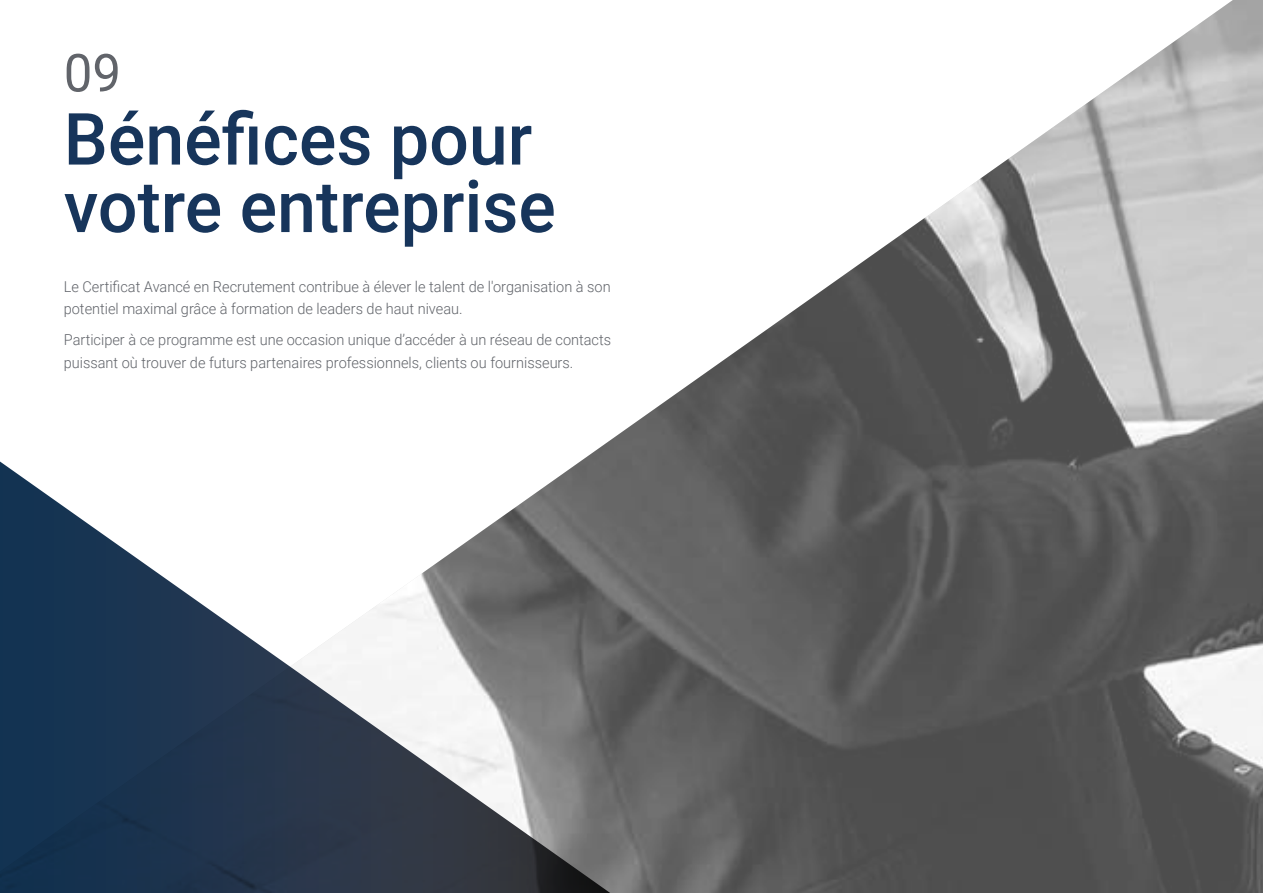
<style>
.page{position:relative;width:1263px;height:893px;background:#fff}
.page>*{position:absolute;margin:0;border:0;box-sizing:border-box;transform-origin:0 0}
.t1{font:500 72px/67.5px "Roboto";color:#17355b}
.t2{font:52.5px "Roboto";color:#61646a}
.t3{font:300 15px/22.5px "Roboto";color:#61646a}
</style>
<div class="page">
<img style="left:602px;top:0;width:661px;height:893px">
<svg style="left:0;top:446px;width:640px;height:447px"></svg>
<h2 class="t2" style="left:64px;top:36px;width:59px">09</h2>
<h1 class="t1" style="left:64px;top:103px;width:494px">Bénéfices pour votre entreprise</h1>
<p class="t3" style="left:64px;top:275px;width:548px">Le Certificat Avancé en Recrutement contribue à élever le talent de l'organisation à son potentiel maximal grâce à formation de leaders de haut niveau.</p>
<p class="t3" style="left:64px;top:328px;width:549px">Participer à ce programme est une occasion unique d’accéder à un réseau de contacts puissant où trouver de futurs partenaires professionnels, clients ou fournisseurs.</p>
</div>
